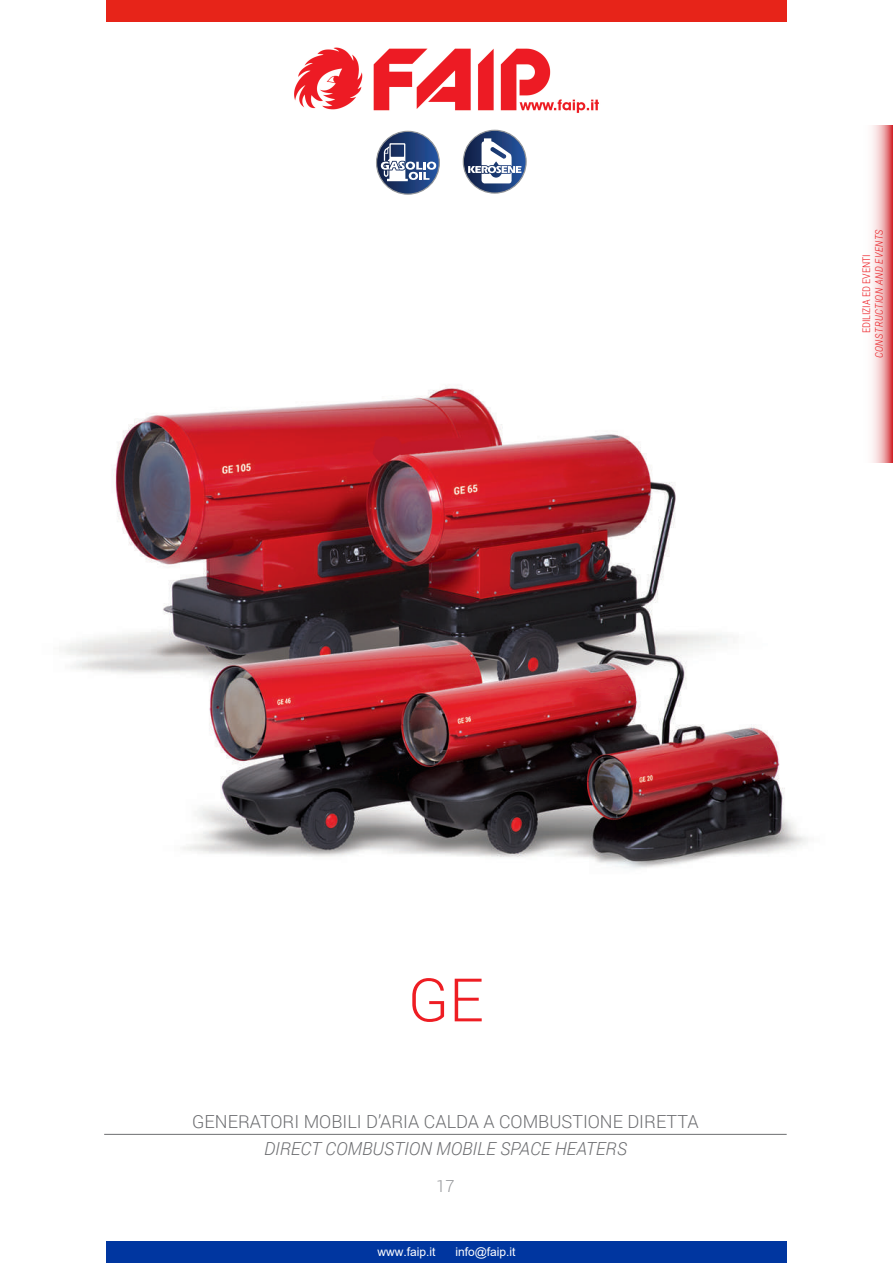
<style>
.page{position:relative;width:893px;height:1263px;background:#fff}
.page>*{position:absolute;margin:0;border:0;box-sizing:border-box;transform-origin:0 0}
.t1{font:300 18px "Roboto";color:#6c6d70}
.t2{font:italic 300 18px "Roboto";color:#6c6d70}
.t3{font:300 16.5px "Roboto";color:#939598}
.t4{font:12px "Arial";color:#fff}
.t5{font:italic 300 10.5px "Roboto Condensed";letter-spacing:.035em;color:#ee1d23}
.t6{font:300 10.5px "Roboto Condensed";color:#ee1d23}
</style>
<div class="page">
<div style="left:106px;top:0;width:681px;height:21px;background:#e72419"></div>
<div style="left:106px;top:1242px;width:681px;height:21px;background:#0036a0"></div>
<svg style="left:872px;top:125px;width:21px;height:338px;background:#eca8aa"></svg>
<svg style="left:412px;top:978px;width:70px;height:44px"></svg>
<hr style="left:104px;top:1134px;width:683px;height:1px;background:#6c6d70">
<img style="left:64px;top:387px;width:744px;height:482px">
<svg style="left:376px;top:131px;width:64px;height:64px"></svg>
<svg style="left:463px;top:130px;width:64px;height:64px"></svg>
<img style="left:294px;top:47px;width:305px;height:66px">
<p class="t5" style="left:872px;top:358px;width:130px;rotate:-90deg">CONSTRUCTION AND EVENTS</p>
<p class="t6" style="left:859px;top:333px;width:80px;rotate:-90deg">EDILIZIA ED EVENTI</p>
<p class="t1" style="left:192px;top:1109px;width:508px">GENERATORI MOBILI D’ARIA CALDA A COMBUSTIONE DIRETTA</p>
<p class="t2" style="left:264px;top:1136px;width:364px">DIRECT COMBUSTION MOBILE SPACE HEATERS</p>
<p class="t3" style="left:436px;top:1175px;width:20px">17</p>
<p class="t4" style="left:377px;top:1243px;width:60px">www.faip.it</p>
<p class="t4" style="left:455px;top:1243px;width:62px">info@faip.it</p>
</div>
